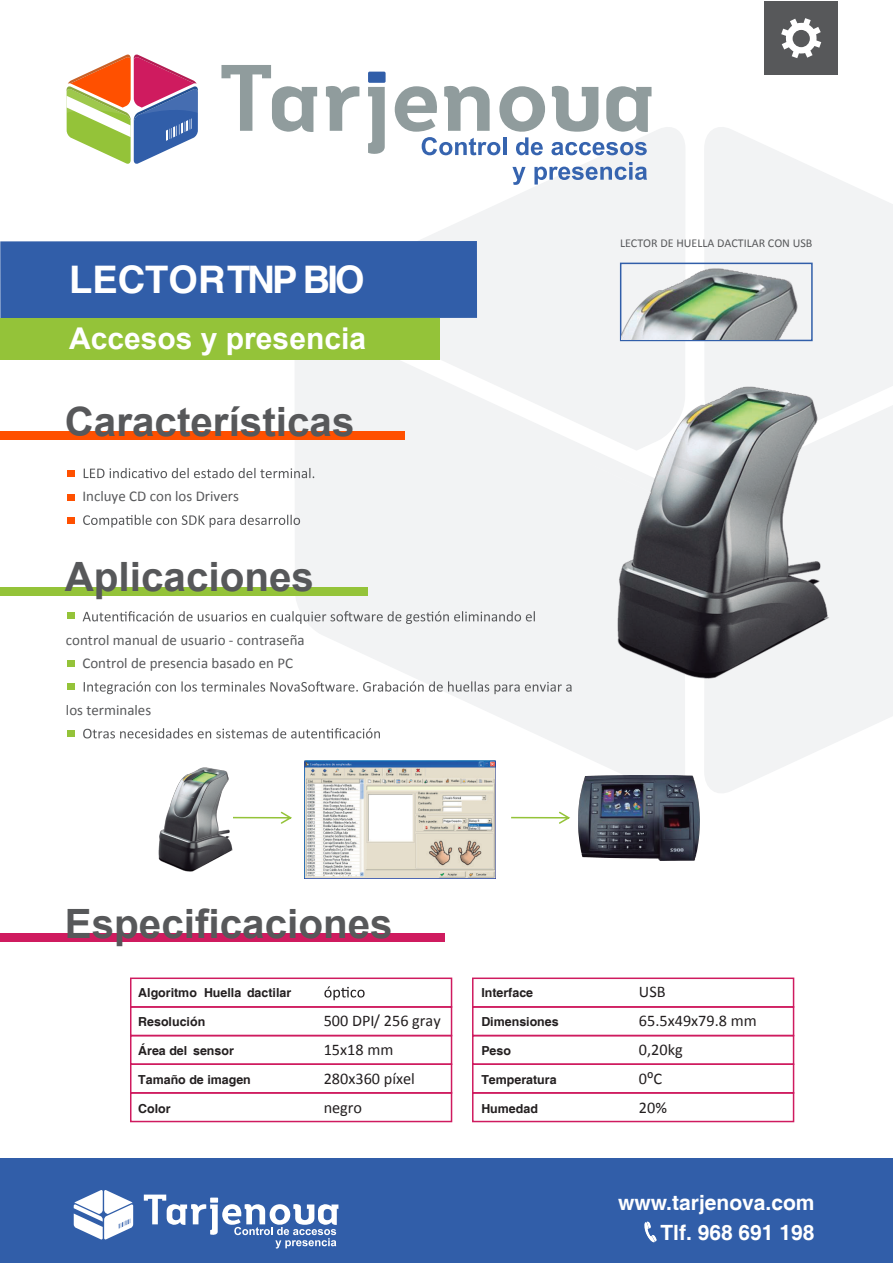
<style>
.page{position:relative;width:893px;height:1263px;background:#fff}
.page>*{position:absolute;margin:0;border:0;box-sizing:border-box;transform-origin:0 0}
.t1{font:700 40.35px "Arial";color:#57585a}
.t2{font:700 37.95px "Helvetica";color:#fff}
.t3{font:700 30px "Arial";color:#fff}
.t4{font:700 21px "Helvetica";color:#fff}
.t5{font:16.2px "Calibri";color:#231f20}
.t6{font:15px/23.4px "Calibri";color:#58595b;text-align:center}
.t7{font:700 12.45px "Helvetica";color:#231f20}
.t8{font:12px "Calibri";color:#58595b}
</style>
<div class="page">
<div style="left:0;top:1158px;width:893px;height:105px;background:#315ea9"></div>
<svg style="left:704px;top:127px;width:188px;height:190px;fill:#f2f3f4"></svg>
<svg style="left:419px;top:127px;width:266px;height:190px;fill:#f2f3f4"></svg>
<svg style="left:294px;top:317px;width:391px;height:458px;fill:#f2f3f4"></svg>
<svg style="left:704px;top:317px;width:188px;height:476px;fill:#f2f3f4"></svg>
<div style="left:0;top:241px;width:477px;height:77px;background:#315ea9"></div>
<div style="left:765px;top:2px;width:73px;height:73px;background:#57585a"></div>
<svg style="left:781px;top:18px;width:40px;height:40px"></svg>
<div style="left:0;top:318px;width:439px;height:41px;background:#94c339"></div>
<svg style="left:368px;top:87px;width:17px;height:67px"></svg>
<svg style="left:552px;top:85px;width:46px;height:47px"></svg>
<svg style="left:326px;top:86px;width:33px;height:45px"></svg>
<svg style="left:606px;top:86px;width:45px;height:47px"></svg>
<svg style="left:221px;top:65px;width:96px;height:67px"></svg>
<div style="left:368px;top:72px;width:18px;height:11px;background:#315ea9;border-radius:2px"></div>
<svg style="left:67px;top:54px;width:131px;height:110px"></svg>
<svg style="left:395px;top:86px;width:150px;height:69px"></svg>
<svg style="left:551px;top:142px;width:96px;height:13px"></svg>
<svg style="left:512px;top:167px;width:14px;height:18px"></svg>
<svg style="left:534px;top:162px;width:113px;height:23px"></svg>
<svg style="left:74px;top:1190px;width:59px;height:50px"></svg>
<svg style="left:144px;top:1194px;width:194px;height:54px"></svg>
<svg style="left:644px;top:1221px;width:13px;height:21px"></svg>
<div style="left:0;top:933px;width:445px;height:9px;background:#cf1b5f"></div>
<div style="left:0;top:432px;width:404px;height:8px;background:#ff5000"></div>
<div style="left:0;top:587px;width:367px;height:8px;background:#94c339"></div>
<img style="left:614px;top:383px;width:215px;height:296px">
<img style="left:672px;top:457px;width:53px;height:25px">
<div style="left:620px;top:263px;width:193px;height:78px;border:2px solid #315ea9"></div>
<img style="left:621px;top:264px;width:190px;height:76px">
<div style="left:130px;top:977px;width:322px;height:31px;border:2px solid #cf1b5f"></div>
<div style="left:130px;top:1006px;width:322px;height:30px;border:2px solid #cf1b5f"></div>
<div style="left:130px;top:1035px;width:322px;height:30px;border:2px solid #cf1b5f"></div>
<div style="left:130px;top:1063px;width:322px;height:30px;border:2px solid #cf1b5f"></div>
<div style="left:130px;top:1092px;width:322px;height:30px;border:2px solid #cf1b5f"></div>
<div style="left:472px;top:977px;width:322px;height:31px;border:2px solid #cf1b5f"></div>
<div style="left:472px;top:1006px;width:322px;height:30px;border:2px solid #cf1b5f"></div>
<div style="left:472px;top:1035px;width:322px;height:30px;border:2px solid #cf1b5f"></div>
<div style="left:472px;top:1063px;width:322px;height:30px;border:2px solid #cf1b5f"></div>
<div style="left:472px;top:1092px;width:322px;height:30px;border:2px solid #cf1b5f"></div>
<svg style="left:324px;top:986px;width:41px;height:14px"></svg>
<svg style="left:84px;top:468px;width:230px;height:10px"></svg>
<svg style="left:83px;top:515px;width:217px;height:12px"></svg>
<svg style="left:83px;top:611px;width:452px;height:13px"></svg>
<svg style="left:84px;top:681px;width:487px;height:13px"></svg>
<svg style="left:83px;top:728px;width:297px;height:10px"></svg>
<img style="left:158px;top:767px;width:75px;height:104px">
<img style="left:579px;top:775px;width:120px;height:85px">
<svg style="left:233px;top:812px;width:59px;height:12px"></svg>
<svg style="left:511px;top:812px;width:59px;height:12px"></svg>
<img style="left:304px;top:761px;width:192px;height:118px">
<div style="left:67px;top:470px;width:8px;height:7px;background:#ff5000"></div>
<div style="left:67px;top:494px;width:8px;height:7px;background:#ff5000"></div>
<div style="left:67px;top:517px;width:8px;height:7px;background:#ff5000"></div>
<div style="left:67px;top:612px;width:8px;height:7px;background:#94c339"></div>
<div style="left:67px;top:729px;width:8px;height:7px;background:#94c339"></div>
<div style="left:67px;top:660px;width:8px;height:7px;background:#94c339"></div>
<div style="left:67px;top:683px;width:8px;height:7px;background:#94c339"></div>
<img style="left:178px;top:793px;width:18px;height:9px">
<h2 class="t2" style="left:69px;top:256px;width:297px">LECTORTNPBIO</h2>
<h3 class="t3" style="left:69px;top:319px;width:298px">Accesos y presencia</h3>
<h1 class="t1" style="left:65px;top:395px;width:291px">Características</h1>
<p class="t6" style="left:82px;top:485px;width:158px">Incluye CD con los Drivers</p>
<h1 class="t1" style="left:65px;top:550px;width:251px">Aplicaciones</h1>
<p class="t6" style="left:66px;top:628px;width:240px">control manual de usuario - contraseña<br>Control de presencia basado en PC</p>
<p class="t6" style="left:66px;top:698px;width:87px">los terminales</p>
<h1 class="t1" style="left:65px;top:897px;width:329px">Especificaciones</h1>
<p class="t8" style="left:620px;top:236px;width:194px">LECTOR DE HUELLA DACTILAR CON USB</p>
<p class="t7" style="left:138px;top:985px;width:154px">Algoritmo Huella dactilar</p>
<p class="t7" style="left:481px;top:985px;width:53px">Interface</p>
<h3 class="t5" style="left:639px;top:982px;width:28px">USB</h3>
<p class="t7" style="left:138px;top:1014px;width:68px">Resolución</p>
<h3 class="t5" style="left:324px;top:1010px;width:119px">500 DPI/ 256 gray</h3>
<p class="t7" style="left:481px;top:1014px;width:79px">Dimensiones</p>
<h3 class="t5" style="left:639px;top:1010px;width:119px">65.5x49x79.8 mm</h3>
<p class="t7" style="left:138px;top:1043px;width:97px">Área del sensor</p>
<h3 class="t5" style="left:324px;top:1039px;width:71px">15x18 mm</h3>
<p class="t7" style="left:481px;top:1043px;width:31px">Peso</p>
<h3 class="t5" style="left:639px;top:1039px;width:45px">0,20kg</h3>
<p class="t7" style="left:138px;top:1072px;width:114px">Tamaño de imagen</p>
<h3 class="t5" style="left:324px;top:1068px;width:93px">280x360 píxel</h3>
<p class="t7" style="left:481px;top:1072px;width:77px">Temperatura</p>
<h3 class="t5" style="left:639px;top:1068px;width:25px">0⁰C</h3>
<p class="t7" style="left:138px;top:1101px;width:34px">Color</p>
<h3 class="t5" style="left:324px;top:1097px;width:40px">negro</h3>
<p class="t7" style="left:481px;top:1101px;width:58px">Humedad</p>
<h3 class="t5" style="left:639px;top:1097px;width:30px">20%</h3>
<h3 class="t4" style="left:618px;top:1190px;width:198px">www.tarjenova.com</h3>
<h3 class="t4" style="left:660px;top:1219px;width:156px">Tlf. 968 691 198</h3>
</div>
